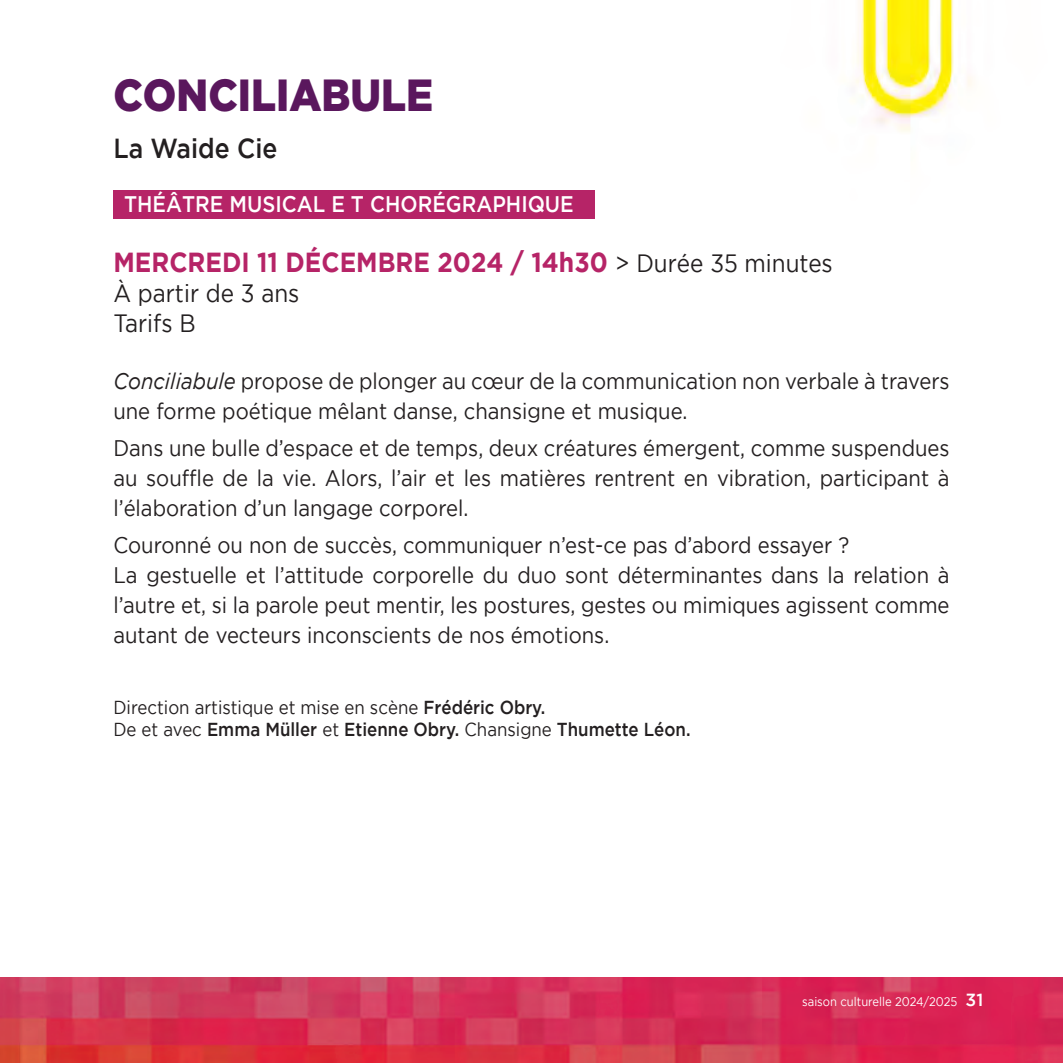
<style>
.page{position:relative;width:1063px;height:1063px;background:#fff}
.page>*{position:absolute;margin:0;border:0;box-sizing:border-box;transform-origin:0 0}
.t1{font:900 45px "Gotham";color:#5a175d;scale:.9 1}
.t2{font:700 27.5px "Gotham";color:#b62467;scale:.9 1}
.t3{font:500 27.5px "Gotham";color:#231f20;scale:.9 1}
.t4{font:25px/30px "Gotham";color:#231f20;scale:.9 1}
.t5{font:22.5px/30px "Gotham";color:#231f20;scale:.9 1}
.t6{font:500 22.5px "Gotham";color:#fff;scale:.9 1}
.t7{font:18.75px/22.5px "Gotham";color:#231f20;scale:.9 1}
.t8{font:12.5px "Gotham";color:#fff;scale:.9 1}
.s1{font-weight:400;font-size:25px;color:#231f20}
.s2{font-style:italic}
.s3{font-weight:500}
.s4{font-weight:500;font-size:17.5px}
</style>
<div class="page">
<img style="left:0;top:0;width:1063px;height:978px">
<div style="left:113px;top:190px;width:482px;height:28px;background:#b62467"></div>
<img style="left:0;top:978px;width:1063px;height:85px">
<h1 class="t1" style="left:113px;top:69px;width:357px">CONCILIABULE</h1>
<p class="t3" style="left:113px;top:133px;width:184px">La Waide Cie</p>
<p class="t6" style="left:124px;top:191px;width:501px">THÉÂTRE MUSICAL E T CHORÉGRAPHIQUE</p>
<p class="t2" style="left:113px;top:246px;width:801px">MERCREDI 11 DÉCEMBRE 2024 / 14h30 <span class="s1">&gt; Durée 35 minutes</span></p>
<p class="t4" style="left:113px;top:278px;width:208px">À partir de 3 ans<br>Tarifs B</p>
<p class="t5" style="left:113px;top:366px;width:931px"><span class="s2">Conciliabule</span> propose de plonger au cœur de la communication non verbale à travers une forme poétique mêlant danse, chansigne et musique.</p>
<p class="t5" style="left:113px;top:433px;width:931px;text-align:justify">Dans une bulle d’espace et de temps, deux créatures émergent, comme suspendues au souffle de la vie. Alors, l’air et les matières rentrent en vibration, participant à l’élaboration d’un langage corporel.</p>
<p class="t5" style="left:113px;top:530px;width:931px">Couronné ou non de succès, communiquer n’est-ce pas d’abord essayer ?<br>La gestuelle et l’attitude corporelle du duo sont déterminantes dans la relation à l’autre et, si la parole peut mentir, les postures, gestes ou mimiques agissent comme autant de vecteurs inconscients de nos émotions.</p>
<p class="t7" style="left:113px;top:695px;width:643px">Direction artistique et mise en scène <span class="s3">Frédéric Obry.<br></span>De et avec <span class="s3">Emma Müller</span> et <span class="s3">Etienne Obry.</span> Chansigne <span class="s3">Thumette Léon.</span></p>
<p class="t8" style="left:802px;top:995px;width:203px">saison culturelle 2024/2025 <span class="s4">31</span></p>
</div>
